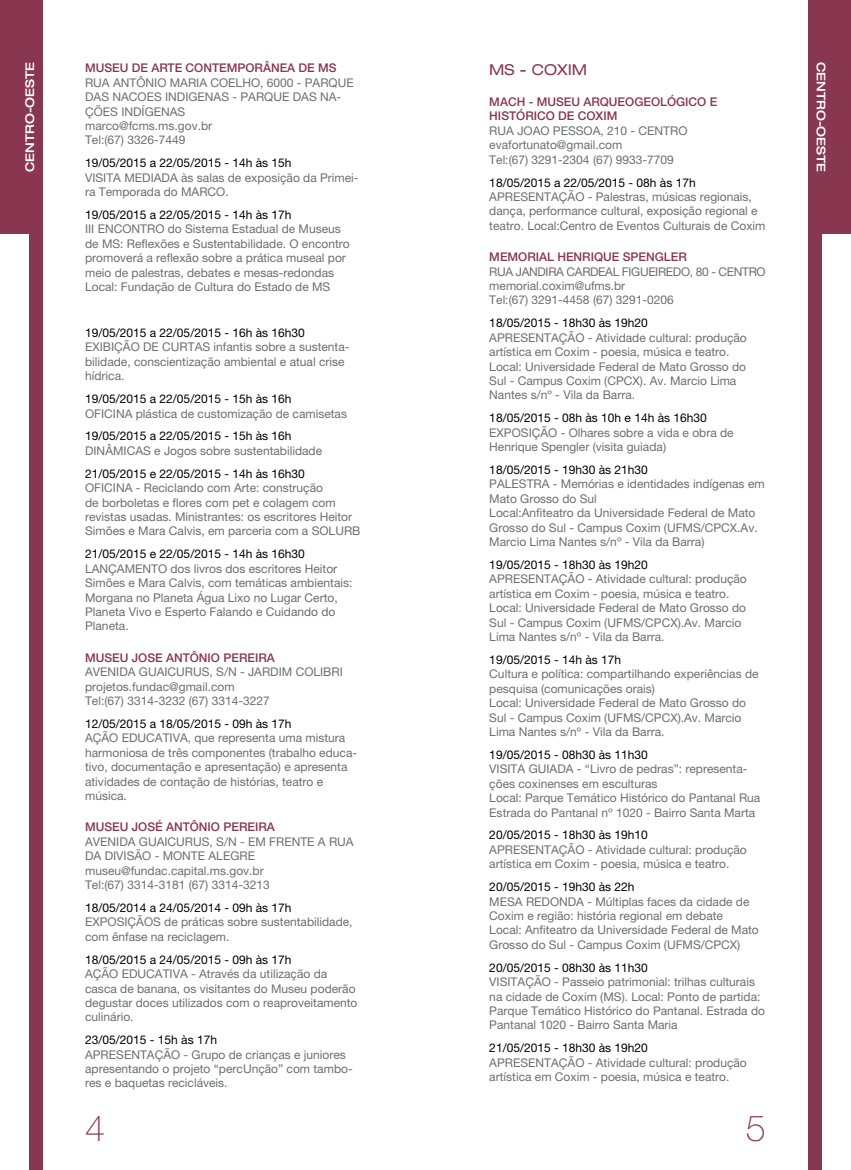
<style>
.page{position:relative;width:851px;height:1170px;background:#fff}
.page>*{position:absolute;margin:0;border:0;box-sizing:border-box;transform-origin:0 0}
.t1{font:100 36px "Helvetica Neue LT Pro";color:#893650}
.Cidade_-_CO{font:expanded 15px "Helvetica Neue LT Pro";color:#893650}
.Texto_Comum{font:12px/14.4px "Helvetica Neue LT Pro";color:#6d6e71}
.Data_Evento{font:12px "Helvetica Neue LT Pro";color:#000}
.Museu_-_CO{font:500 12px/14.4px "Helvetica Neue LT Pro";color:#893650}
.Texto_Comum-2{font:12px "Helvetica Neue LT Pro";letter-spacing:-.03em;color:#6d6e71}
.t2{font:500 expanded 12px "Helvetica Neue LT Pro";color:#fff}
</style>
<div class="page">
<div style="left:808px;top:233px;width:14px;height:936px;background:#893650"></div>
<div style="left:808px;top:0;width:42px;height:234px;background:#893650"></div>
<div style="left:0;top:0;width:43px;height:234px;background:#893650"></div>
<div style="left:29px;top:234px;width:14px;height:935px;background:#893650"></div>
<p class="Museu_-_CO" style="left:85px;top:61px;width:253px">MUSEU DE ARTE CONTEMPORÂNEA DE MS</p>
<p class="Texto_Comum" style="left:85px;top:75px;width:270px">RUA ANTÔNIO MARIA COELHO, 6000 - PARQUE<br>DAS NACOES INDIGENAS - PARQUE DAS NA-<br>ÇÕES INDÍGENAS</p>
<p class="Texto_Comum" style="left:85px;top:118px;width:128px">marco@fcms.ms.gov.br<br>Tel:(67) 3326-7449</p>
<p class="Data_Evento" style="left:85px;top:156px;width:208px">19/05/2015 a 22/05/2015 - 14h às 15h</p>
<p class="Texto_Comum" style="left:85px;top:170px;width:275px">VISITA MEDIADA às salas de exposição da Primei&shy;ra Temporada do MARCO.</p>
<p class="Data_Evento" style="left:85px;top:208px;width:208px">19/05/2015 a 22/05/2015 - 14h às 17h</p>
<p class="Texto_Comum" style="left:85px;top:222px;width:266px">III ENCONTRO do Sistema Estadual de Museus de MS: Reflexões e Sustentabilidade. O encontro promoverá a reflexão sobre a prática museal por meio de palestras, debates e mesas-redondas</p>
<p class="Texto_Comum" style="left:85px;top:279px;width:247px">Local: Fundação de Cultura do Estado de MS</p>
<p class="Data_Evento" style="left:85px;top:325px;width:221px">19/05/2015 a 22/05/2015 - 16h às 16h30</p>
<p class="Texto_Comum" style="left:85px;top:340px;width:266px">EXIBIÇÃO DE CURTAS infantis sobre a sustenta&shy;bilidade, conscientização ambiental e atual crise hídrica.</p>
<p class="Data_Evento" style="left:85px;top:391px;width:208px">19/05/2015 a 22/05/2015 - 15h às 16h</p>
<p class="Texto_Comum" style="left:85px;top:406px;width:263px">OFICINA plástica de customização de camisetas</p>
<p class="Data_Evento" style="left:85px;top:429px;width:208px">19/05/2015 a 22/05/2015 - 15h às 16h</p>
<p class="Texto_Comum" style="left:85px;top:443px;width:238px">DINÂMICAS e Jogos sobre sustentabilidade</p>
<p class="Data_Evento" style="left:85px;top:466px;width:221px">21/05/2015 e 22/05/2015 - 14h às 16h30</p>
<p class="Texto_Comum" style="left:85px;top:480px;width:277px">OFICINA - Reciclando com Arte: construção<br>de borboletas e flores com pet e colagem com revistas usadas. Ministrantes: os escritores Heitor Simões e Mara Calvis, em parceria com a SOLURB</p>
<p class="Data_Evento" style="left:85px;top:547px;width:221px">21/05/2015 e 22/05/2015 - 14h às 16h30</p>
<p class="Texto_Comum" style="left:85px;top:561px;width:269px">LANÇAMENTO dos livros dos escritores Heitor Simões e Mara Calvis, com temáticas ambientais:<br>Morgana no Planeta Água Lixo no Lugar Certo, Planeta Vivo e Esperto Falando e Cuidando do Planeta.</p>
<p class="Museu_-_CO" style="left:85px;top:650px;width:191px">MUSEU JOSE ANTÔNIO PEREIRA</p>
<p class="Texto_Comum" style="left:85px;top:664px;width:259px">AVENIDA GUAICURUS, S/N - JARDIM COLIBRI</p>
<p class="Texto_Comum" style="left:85px;top:679px;width:186px">projetos.fundac@gmail.com<br>Tel:(67) 3314-3232 (67) 3314-3227</p>
<p class="Data_Evento" style="left:85px;top:716px;width:208px">12/05/2015 a 18/05/2015 - 09h às 17h</p>
<p class="Texto_Comum" style="left:85px;top:730px;width:273px">AÇÃO EDUCATIVA, que representa uma mistura harmoniosa de três componentes (trabalho educa&shy;tivo, documentação e apresentação) e apresenta atividades de contação de histórias, teatro e música.</p>
<p class="Museu_-_CO" style="left:85px;top:819px;width:191px">MUSEU JOSÉ ANTÔNIO PEREIRA</p>
<p class="Texto_Comum" style="left:85px;top:834px;width:270px">AVENIDA GUAICURUS, S/N - EM FRENTE A RUA<br>DA DIVISÃO - MONTE ALEGRE</p>
<p class="Texto_Comum" style="left:85px;top:862px;width:186px">museu@fundac.capital.ms.gov.br<br>Tel:(67) 3314-3181 (67) 3314-3213</p>
<p class="Data_Evento" style="left:85px;top:900px;width:208px">18/05/2014 a 24/05/2014 - 09h às 17h</p>
<p class="Texto_Comum" style="left:85px;top:914px;width:269px">EXPOSIÇÃOS de práticas sobre sustentabilidade, com ênfase na reciclagem.</p>
<p class="Data_Evento" style="left:85px;top:952px;width:208px">18/05/2015 a 24/05/2015 - 09h às 17h</p>
<p class="Texto_Comum" style="left:85px;top:966px;width:274px">AÇÃO EDUCATIVA - Através da utilização da casca de banana, os visitantes do Museu poderão degustar doces utilizados com o reaproveitamento culinário.</p>
<p class="Data_Evento" style="left:85px;top:1032px;width:133px">23/05/2015 - 15h às 17h</p>
<p class="Texto_Comum" style="left:85px;top:1046px;width:269px">APRESENTAÇÃO - Grupo de crianças e juniores apresentando o projeto “percUnção” com tambo&shy;res e baquetas recicláveis.</p>
<p class="t2" style="left:22px;top:172px;width:112px;rotate:-90deg">CENTRO-OESTE</p>
<p class="t2" style="left:828px;top:62px;width:112px;rotate:90deg">CENTRO-OESTE</p>
<p class="Cidade_-_CO" style="left:489px;top:61px;width:99px">MS - COXIM</p>
<p class="Museu_-_CO" style="left:489px;top:94px;width:229px">MACH - MUSEU ARQUEOGEOLÓGICO E<br>HISTÓRICO DE COXIM</p>
<p class="Texto_Comum" style="left:489px;top:123px;width:200px">RUA JOAO PESSOA, 210 - CENTRO</p>
<p class="Texto_Comum" style="left:489px;top:137px;width:186px">evafortunato@gmail.com<br>Tel:(67) 3291-2304 (67) 9933-7709</p>
<p class="Data_Evento" style="left:489px;top:175px;width:208px">18/05/2015 a 22/05/2015 - 08h às 17h</p>
<p class="Texto_Comum" style="left:489px;top:189px;width:278px">APRESENTAÇÃO - Palestras, músicas regionais, dança, performance cultural, exposição regional e teatro. Local:Centro de Eventos Culturais de Coxim</p>
<p class="Museu_-_CO" style="left:489px;top:249px;width:199px">MEMORIAL HENRIQUE SPENGLER</p>
<p class="Texto_Comum-2" style="left:489px;top:264px;width:278px">RUA JANDIRA CARDEAL FIGUEIREDO, 80 - CENTRO</p>
<p class="Texto_Comum" style="left:489px;top:278px;width:186px">memorial.coxim@ufms.br<br>Tel:(67) 3291-4458 (67) 3291-0206</p>
<p class="Data_Evento" style="left:489px;top:316px;width:160px">18/05/2015 - 18h30 às 19h20</p>
<p class="Texto_Comum" style="left:489px;top:330px;width:259px">APRESENTAÇÃO - Atividade cultural: produção artística em Coxim - poesia, música e teatro.</p>
<p class="Texto_Comum" style="left:489px;top:359px;width:258px">Local: Universidade Federal de Mato Grosso do<br>Sul - Campus Coxim (CPCX). Av. Marcio Lima<br>Nantes s/nº - Vila da Barra.</p>
<p class="Data_Evento" style="left:489px;top:411px;width:219px">18/05/2015 - 08h às 10h e 14h às 16h30</p>
<p class="Texto_Comum" style="left:489px;top:425px;width:246px">EXPOSIÇÃO - Olhares sobre a vida e obra de<br>Henrique Spengler (visita guiada)</p>
<p class="Data_Evento" style="left:489px;top:462px;width:160px">18/05/2015 - 19h30 às 21h30</p>
<p class="Texto_Comum" style="left:489px;top:476px;width:277px">PALESTRA - Memórias e identidades indígenas em<br>Mato Grosso do Sul</p>
<p class="Texto_Comum" style="left:489px;top:505px;width:270px">Local:Anfiteatro da Universidade Federal de Mato<br>Grosso do Sul - Campus Coxim (UFMS/CPCX.Av.<br>Marcio Lima Nantes s/nº - Vila da Barra)</p>
<p class="Data_Evento" style="left:489px;top:557px;width:160px">19/05/2015 - 18h30 às 19h20</p>
<p class="Texto_Comum" style="left:489px;top:571px;width:259px">APRESENTAÇÃO - Atividade cultural: produção artística em Coxim - poesia, música e teatro.</p>
<p class="Texto_Comum" style="left:489px;top:600px;width:258px">Local: Universidade Federal de Mato Grosso do<br>Sul - Campus Coxim (UFMS/CPCX).Av. Marcio<br>Lima Nantes s/nº - Vila da Barra.</p>
<p class="Data_Evento" style="left:489px;top:652px;width:133px">19/05/2015 - 14h às 17h</p>
<p class="Texto_Comum" style="left:489px;top:666px;width:271px">Cultura e política: compartilhando experiências de pesquisa (comunicações orais)</p>
<p class="Texto_Comum" style="left:489px;top:695px;width:258px">Local: Universidade Federal de Mato Grosso do<br>Sul - Campus Coxim (UFMS/CPCX).Av. Marcio<br>Lima Nantes s/nº - Vila da Barra.</p>
<p class="Data_Evento" style="left:489px;top:747px;width:160px">19/05/2015 - 08h30 às 11h30</p>
<p class="Texto_Comum" style="left:489px;top:761px;width:260px">VISITA GUIADA - “Livro de pedras”: representa&shy;ções coxinenses em esculturas</p>
<p class="Texto_Comum" style="left:489px;top:790px;width:272px">Local: Parque Temático Histórico do Pantanal Rua<br>Estrada do Pantanal nº 1020 - Bairro Santa Marta</p>
<p class="Data_Evento" style="left:489px;top:828px;width:160px">20/05/2015 - 18h30 às 19h10</p>
<p class="Texto_Comum" style="left:489px;top:842px;width:259px">APRESENTAÇÃO - Atividade cultural: produção artística em Coxim - poesia, música e teatro.</p>
<p class="Data_Evento" style="left:489px;top:879px;width:147px">20/05/2015 - 19h30 às 22h</p>
<p class="Texto_Comum" style="left:489px;top:893px;width:262px">MESA REDONDA - Múltiplas faces da cidade de<br>Coxim e região: história regional em debate</p>
<p class="Texto_Comum" style="left:489px;top:922px;width:271px">Local: Anfiteatro da Universidade Federal de Mato<br>Grosso do Sul - Campus Coxim (UFMS/CPCX)</p>
<p class="Data_Evento" style="left:489px;top:960px;width:160px">20/05/2015 - 08h30 às 11h30</p>
<p class="Texto_Comum" style="left:489px;top:974px;width:277px">VISITAÇÃO - Passeio patrimonial: trilhas culturais na cidade de Coxim (MS). Local: Ponto de partida:<br>Parque Temático Histórico do Pantanal. Estrada do Pantanal 1020 - Bairro Santa Maria</p>
<p class="Data_Evento" style="left:489px;top:1040px;width:160px">21/05/2015 - 18h30 às 19h20</p>
<p class="Texto_Comum" style="left:489px;top:1054px;width:259px">APRESENTAÇÃO - Atividade cultural: produção artística em Coxim - poesia, música e teatro.</p>
<h1 class="t1" style="left:85px;top:1106px;width:22px">4</h1>
<h1 class="t1" style="left:745px;top:1106px;width:22px">5</h1>
</div>
